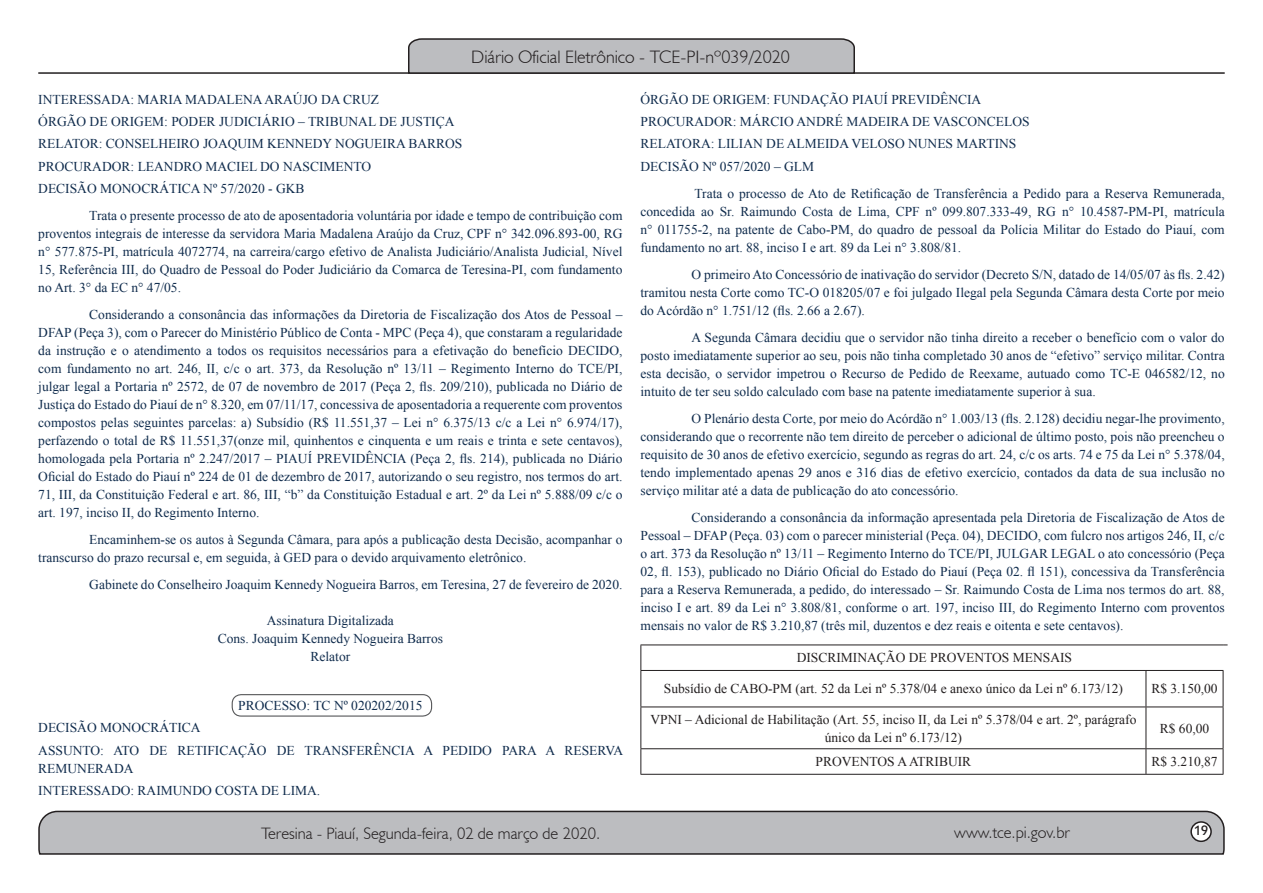
<style>
.page{position:relative;width:1263px;height:893px;background:#fff}
.page>*{position:absolute;margin:0;border:0;box-sizing:border-box;transform-origin:0 0}
.t1{font:300 18px "Humanist 521 BT";color:#231f20}
.t2{font:300 16.5px "Humanist 521 BT";color:#231f20}
.t3{font:15px "Estrangelo Edessa";color:#231f20}
.parag__12{font:13.5px/18px "Times New Roman";color:#102c4d;text-align:justify}
.parag_0{font:13.5px/18px "Times New Roman";color:#102c4d}
.assinatura_centraliz{font:13.5px/18px "Times New Roman";color:#231f20;text-align:center}
.assinatura_centraliz-2{font:13.5px "Times New Roman";color:#102c4d}
</style>
<div class="page">
<svg style="left:38px;top:810px;width:1187px;height:45px;background:#b3b3b6"></svg>
<div style="left:1191px;top:822px;width:20px;height:19px;background:#fff;border-radius:50%"></div>
<div style="left:1190px;top:821px;width:22px;height:21px;border:2px solid #231f20;border-radius:50%"></div>
<hr style="left:38px;top:72px;width:1187px;height:2px;background:#231f20">
<svg style="left:407px;top:38px;width:449px;height:36px;background:#aeafb2"></svg>
<hr style="left:640px;top:645px;width:506px;height:1px;background:#231f20">
<hr style="left:1146px;top:645px;width:77px;height:1px;background:#231f20">
<hr style="left:640px;top:670px;width:506px;height:1px;background:#231f20">
<hr style="left:1146px;top:670px;width:77px;height:1px;background:#231f20">
<hr style="left:640px;top:707px;width:506px;height:1px;background:#231f20">
<hr style="left:1146px;top:707px;width:77px;height:1px;background:#231f20">
<hr style="left:640px;top:748px;width:506px;height:1px;background:#231f20">
<hr style="left:1146px;top:748px;width:77px;height:1px;background:#231f20">
<hr style="left:640px;top:774px;width:506px;height:1px;background:#231f20">
<hr style="left:1146px;top:774px;width:77px;height:1px;background:#231f20">
<svg style="left:640px;top:645px;width:1px;height:25px"></svg>
<hr style="left:640px;top:671px;width:1px;height:36px;background:#231f20">
<hr style="left:640px;top:707px;width:1px;height:41px;background:#231f20">
<svg style="left:640px;top:749px;width:1px;height:25px"></svg>
<hr style="left:1145px;top:671px;width:1px;height:36px;background:#231f20">
<hr style="left:1223px;top:671px;width:1px;height:36px;background:#231f20">
<hr style="left:1145px;top:707px;width:1px;height:41px;background:#231f20">
<hr style="left:1223px;top:707px;width:1px;height:41px;background:#231f20">
<svg style="left:1145px;top:749px;width:1px;height:25px"></svg>
<svg style="left:1223px;top:749px;width:1px;height:25px"></svg>
<div style="left:232px;top:694px;width:200px;height:23px;border:1px solid #57585a;border-radius:9px"></div>
<h1 class="t1" style="left:471px;top:46px;width:320px">Diário Oficial Eletrônico - TCE-PI-nº039/2020</h1>
<p class="parag_0" style="left:38px;top:90px;width:342px">INTERESSADA: MARIA MADALENA ARAÚJO DA CRUZ</p>
<p class="parag_0" style="left:38px;top:112px;width:418px">ÓRGÃO DE ORIGEM: PODER JUDICIÁRIO – TRIBUNAL DE JUSTIÇA</p>
<p class="parag_0" style="left:38px;top:135px;width:426px">RELATOR: CONSELHEIRO JOAQUIM KENNEDY NOGUEIRA BARROS</p>
<p class="parag_0" style="left:38px;top:157px;width:335px">PROCURADOR: LEANDRO MACIEL DO NASCIMENTO</p>
<p class="parag_0" style="left:38px;top:179px;width:268px">DECISÃO MONOCRÁTICA Nº 57/2020 - GKB</p>
<p class="parag__12" style="left:38px;top:206px;width:586px;text-indent:51px">Trata o presente processo de ato de aposentadoria voluntária por idade e tempo de contribuição com proventos integrais de interesse da servidora Maria Madalena Araújo da Cruz, CPF n° 342.096.893-00, RG n° 577.875-PI, matrícula 4072774, na carreira/cargo efetivo de Analista Judiciário/Analista Judicial, Nível 15, Referência III, do Quadro de Pessoal do Poder Judiciário da Comarca de Teresina-PI, com fundamento no Art. 3° da EC n° 47/05.</p>
<p class="parag__12" style="left:38px;top:305px;width:586px;text-indent:51px">Considerando a consonância das informações da Diretoria de Fiscalização dos Atos de Pessoal – DFAP (Peça 3), com o Parecer do Ministério Público de Conta - MPC (Peça 4), que constaram a regularidade da instrução e o atendimento a todos os requisitos necessários para a efetivação do benefício DECIDO, com fundamento no art. 246, II, c/c o art. 373, da Resolução nº 13/11 – Regimento Interno do TCE/PI, julgar legal a Portaria nº 2572, de 07 de novembro de 2017 (Peça 2, fls. 209/210), publicada no Diário de Justiça do Estado do Piauí de n° 8.320, em 07/11/17, concessiva de aposentadoria a requerente com proventos compostos pelas seguintes parcelas: a) Subsídio (R$ 11.551,37 – Lei n° 6.375/13 c/c a Lei n° 6.974/17), perfazendo o total de R$ 11.551,37(onze mil, quinhentos e cinquenta e um reais e trinta e sete centavos), homologada pela Portaria nº 2.247/2017 – PIAUÍ PREVIDÊNCIA (Peça 2, fls. 214), publicada no Diário Oficial do Estado do Piauí nº 224 de 01 de dezembro de 2017, autorizando o seu registro, nos termos do art.<br>71, III, da Constituição Federal e art. 86, III, “b” da Constituição Estadual e art. 2º da Lei nº 5.888/09 c/c o art. 197, inciso II, do Regimento Interno.</p>
<p class="parag__12" style="left:38px;top:530px;width:586px;text-indent:51px">Encaminhem-se os autos à Segunda Câmara, para após a publicação desta Decisão, acompanhar o transcurso do prazo recursal e, em seguida, à GED para o devido arquivamento eletrônico.</p>
<p class="parag__12" style="left:89px;top:575px;width:535px">Gabinete do Conselheiro Joaquim Kennedy Nogueira Barros, em Teresina, 27 de fevereiro de 2020.</p>
<p class="assinatura_centraliz-2" style="left:267px;top:611px;width:129px">Assinatura Digitalizada</p>
<p class="assinatura_centraliz-2" style="left:218px;top:629px;width:227px">Cons. Joaquim Kennedy Nogueira Barros</p>
<p class="assinatura_centraliz-2" style="left:310px;top:647px;width:41px">Relator</p>
<p class="parag_0" style="left:238px;top:696px;width:186px">PROCESSO: TC Nº 020202/2015</p>
<p class="parag_0" style="left:38px;top:719px;width:164px">DECISÃO MONOCRÁTICA</p>
<p class="parag_0" style="left:38px;top:741px;width:586px">ASSUNTO: ATO DE RETIFICAÇÃO DE TRANSFERÊNCIA A PEDIDO PARA A RESERVA<br>REMUNERADA</p>
<p class="parag_0" style="left:38px;top:781px;width:284px">INTERESSADO: RAIMUNDO COSTA DE LIMA.</p>
<p class="parag_0" style="left:640px;top:90px;width:342px">ÓRGÃO DE ORIGEM: FUNDAÇÃO PIAUÍ PREVIDÊNCIA</p>
<p class="parag_0" style="left:640px;top:112px;width:391px">PROCURADOR: MÁRCIO ANDRÉ MADEIRA DE VASCONCELOS</p>
<p class="parag_0" style="left:640px;top:135px;width:377px">RELATORA: LILIAN DE ALMEIDA VELOSO NUNES MARTINS</p>
<p class="parag_0" style="left:640px;top:157px;width:175px">DECISÃO Nº 057/2020 – GLM</p>
<p class="parag__12" style="left:640px;top:184px;width:586px;text-indent:54px">Trata o processo de Ato de Retificação de Transferência a Pedido para a Reserva Remunerada, concedida ao Sr. Raimundo Costa de Lima, CPF nº 099.807.333-49, RG n° 10.4587-PM-PI, matrícula n° 011755-2, na patente de Cabo-PM, do quadro de pessoal da Polícia Militar do Estado do Piauí, com fundamento no art. 88, inciso I e art. 89 da Lei n° 3.808/81.</p>
<p class="parag__12" style="left:640px;top:265px;width:586px;text-indent:51px">O primeiro Ato Concessório de inativação do servidor (Decreto S/N, datado de 14/05/07 às fls. 2.42) tramitou nesta Corte como TC-O 018205/07 e foi julgado Ilegal pela Segunda Câmara desta Corte por meio do Acórdão n° 1.751/12 (fls. 2.66 a 2.67).</p>
<p class="parag__12" style="left:640px;top:328px;width:586px;text-indent:51px">A Segunda Câmara decidiu que o servidor não tinha direito a receber o benefício com o valor do posto imediatamente superior ao seu, pois não tinha completado 30 anos de “efetivo” serviço militar. Contra esta decisão, o servidor impetrou o Recurso de Pedido de Reexame, autuado como TC-E 046582/12, no intuito de ter seu soldo calculado com base na patente imediatamente superior à sua.</p>
<p class="parag__12" style="left:640px;top:409px;width:586px;text-indent:51px">O Plenário desta Corte, por meio do Acórdão n° 1.003/13 (fls. 2.128) decidiu negar-lhe provimento, considerando que o recorrente não tem direito de perceber o adicional de último posto, pois não preencheu o requisito de 30 anos de efetivo exercício, segundo as regras do art. 24, c/c os arts. 74 e 75 da Lei n° 5.378/04, tendo implementado apenas 29 anos e 316 dias de efetivo exercício, contados da data de sua inclusão no serviço militar até a data de publicação do ato concessório.</p>
<p class="parag__12" style="left:640px;top:508px;width:586px;text-indent:51px">Considerando a consonância da informação apresentada pela Diretoria de Fiscalização de Atos de Pessoal – DFAP (Peça. 03) com o parecer ministerial (Peça. 04), DECIDO, com fulcro nos artigos 246, II, c/c o art. 373 da Resolução nº 13/11 – Regimento Interno do TCE/PI, JULGAR LEGAL o ato concessório (Peça 02, fl. 153), publicado no Diário Oficial do Estado do Piauí (Peça 02. fl 151), concessiva da Transferência para a Reserva Remunerada, a pedido, do interessado – Sr. Raimundo Costa de Lima nos termos do art. 88, inciso I e art. 89 da Lei n° 3.808/81, conforme o art. 197, inciso III, do Regimento Interno com proventos mensais no valor de R$ 3.210,87 (três mil, duzentos e dez reais e oitenta e sete centavos).</p>
<p class="assinatura_centraliz" style="left:797px;top:649px;width:277px">DISCRIMINAÇÃO DE PROVENTOS MENSAIS</p>
<p class="assinatura_centraliz" style="left:664px;top:680px;width:461px">Subsídio de CABO-PM (art. 52 da Lei nº 5.378/04 e anexo único da Lei nº 6.173/12)</p>
<p class="assinatura_centraliz" style="left:1151px;top:680px;width:68px">R$ 3.150,00</p>
<p class="assinatura_centraliz" style="left:650px;top:710px;width:488px">VPNI – Adicional de Habilitação (Art. 55, inciso II, da Lei nº 5.378/04 e art. 2º, parágrafo único da Lei nº 6.173/12)</p>
<p class="assinatura_centraliz" style="left:1160px;top:719px;width:51px">R$ 60,00</p>
<p class="assinatura_centraliz" style="left:815px;top:752px;width:157px">PROVENTOS A ATRIBUIR</p>
<p class="assinatura_centraliz" style="left:1151px;top:752px;width:68px">R$ 3.210,87</p>
<p class="t2" style="left:261px;top:823px;width:340px">Teresina - Piauí, Segunda-feira, 02 de março de 2020.</p>
<p class="t2" style="left:954px;top:822px;width:117px">www.tce.pi.gov.br</p>
<p class="t3" style="left:1194px;top:823px;width:16px">19</p>
</div>
